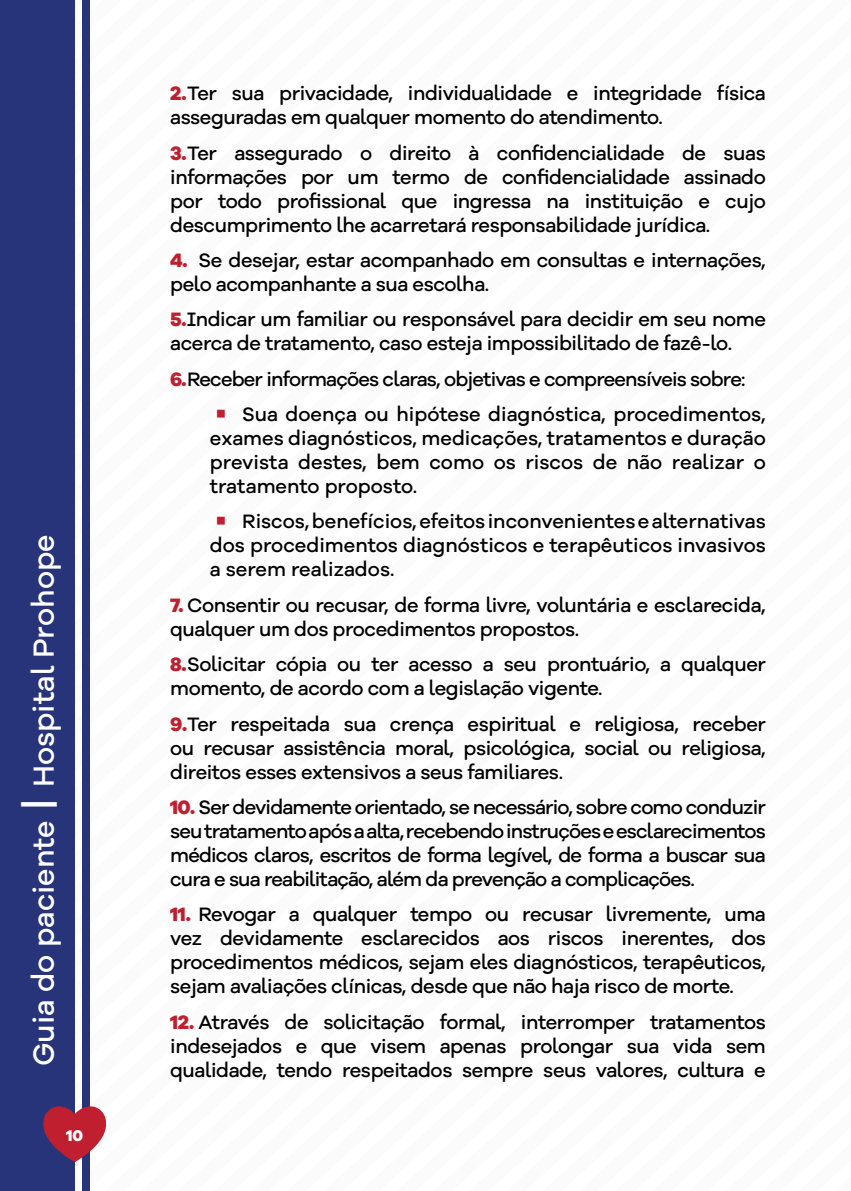
<style>
.page{position:relative;width:851px;height:1191px;background:#fff}
.page>*{position:absolute;margin:0;border:0;box-sizing:border-box;transform-origin:0 0}
.t1{font:500 30px "Galano Grotesque Alt";color:#fff}
.t2{font:500 20px/24px "Galano Grotesque Alt";letter-spacing:-.02em;color:#000;text-align:justify}
.t3{font:500 20px/35.4px "Galano Grotesque Alt";letter-spacing:-.04em;color:#000}
.t4{font:800 16px "Galano Grotesque";color:#fff}
.s1{font-size:44px}
.s2{font-family:"Galano Grotesque";font-weight:800;color:#bf1f2e}
</style>
<div class="page">
<div style="left:0;top:0;width:75px;height:1191px;background:#273479"></div>
<div style="left:82px;top:0;width:8px;height:1191px;background:#273479"></div>
<svg style="left:43px;top:1106px;width:64px;height:56px"></svg>
<h1 class="t1" style="left:24px;top:1066px;width:533px;rotate:-90deg">Guia do paciente <span class="s1">|</span> Hospital Prohope</h1>
<p class="t4" style="left:66px;top:1125px;width:19px">10</p>
<p class="t2" style="left:170px;top:81px;width:597px"><span class="s2">2.</span>Ter sua privacidade, individualidade e integridade física asseguradas em qualquer momento do atendimento.</p>
<p class="t2" style="left:170px;top:140px;width:597px"><span class="s2">3.</span>Ter assegurado o direito à confidencialidade de suas informações por um termo de confidencialidade assinado por todo profissional que ingressa na instituição e cujo descumprimento lhe acarretará responsabilidade jurídica.</p>
<p class="t2" style="left:170px;top:248px;width:597px"><span class="s2">4.</span> Se desejar, estar acompanhado em consultas e internações, pelo acompanhante a sua escolha.</p>
<p class="t2" style="left:170px;top:307px;width:597px"><span class="s2">5.</span>Indicar um familiar ou responsável para decidir em seu nome acerca de tratamento, caso esteja impossibilitado de fazê-lo.</p>
<p class="t3" style="left:242px;top:361px;width:525px;text-indent:-72px"><span class="s2">6.</span>Receber informações claras, objetivas e compreensíveis sobre:<br>Sua doença ou hipótese diagnóstica, procedimentos,</p>
<p class="t2" style="left:210px;top:426px;width:557px">exames diagnósticos, medicações, tratamentos e duração prevista destes, bem como os riscos de não realizar o tratamento proposto.</p>
<p class="t2" style="left:210px;top:509px;width:557px;text-indent:32px">Riscos, benefícios, efeitos inconvenientes e alternativas dos procedimentos diagnósticos e terapêuticos invasivos a serem realizados.</p>
<p class="t2" style="left:170px;top:592px;width:597px"><span class="s2">7.</span> Consentir ou recusar, de forma livre, voluntária e esclarecida, qualquer um dos procedimentos propostos.</p>
<p class="t2" style="left:170px;top:652px;width:597px"><span class="s2">8.</span>Solicitar cópia ou ter acesso a seu prontuário, a qualquer momento, de acordo com a legislação vigente.</p>
<p class="t2" style="left:170px;top:711px;width:597px"><span class="s2">9.</span>Ter respeitada sua crença espiritual e religiosa, receber ou recusar assistência moral, psicológica, social ou religiosa, direitos esses extensivos a seus familiares.</p>
<p class="t2" style="left:170px;top:794px;width:597px"><span class="s2">10.</span> Ser devidamente orientado, se necessário, sobre como conduzir seu tratamento após a alta, recebendo instruções e esclarecimentos médicos claros, escritos de forma legível, de forma a buscar sua cura e sua reabilitação, além da prevenção a complicações.</p>
<p class="t2" style="left:170px;top:902px;width:597px"><span class="s2">11.</span> Revogar a qualquer tempo ou recusar livremente, uma vez devidamente esclarecidos aos riscos inerentes, dos procedimentos médicos, sejam eles diagnósticos, terapêuticos, sejam avaliações clínicas, desde que não haja risco de morte.</p>
<p class="t2" style="left:170px;top:1009px;width:597px"><span class="s2">12.</span> Através de solicitação formal, interromper tratamentos indesejados e que visem apenas prolongar sua vida sem qualidade, tendo respeitados sempre seus valores, cultura e</p>
</div>
